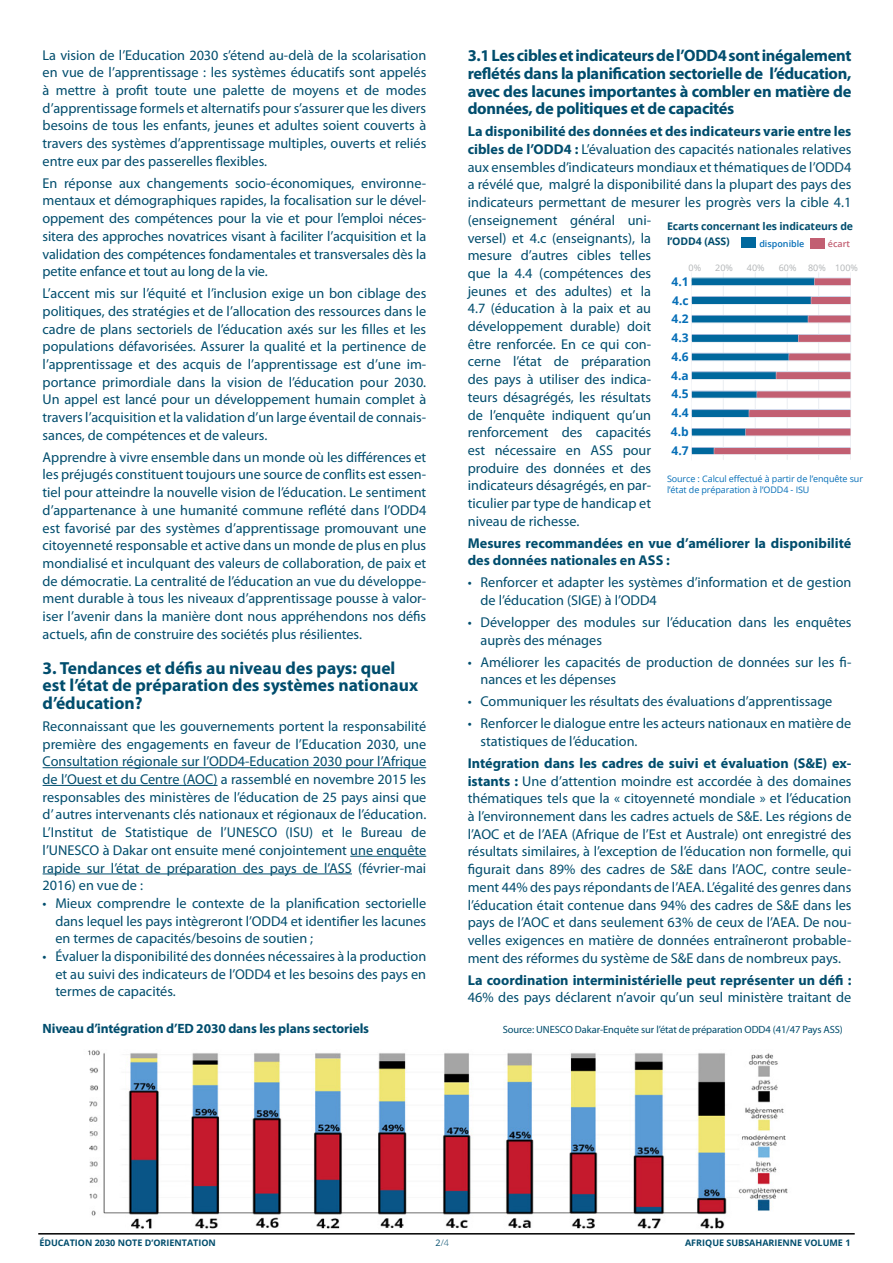
<style>
.page{position:relative;width:893px;height:1263px;background:#fff}
.page>*{position:absolute;margin:0;border:0;box-sizing:border-box;transform-origin:0 0}
.t1{font:700 17.55px/17.7px "Myriad Pro";color:#004d6d}
.t2{font:700 16.5px/17.7px "Myriad Pro";letter-spacing:-.02em;color:#004d6d;text-align:justify}
.t3{font:14.25px/17.7px "Myriad Pro";color:#004d6d;text-align:justify}
.t4{font:700 14.25px/17.7px "Myriad Pro";color:#004d6d}
.t5{font:700 13.5px "Myriad Pro";letter-spacing:-.01em;color:#004d6d}
.t6{font:700 12px/18.8px "Open Sans";color:#056eb7;text-align:justify}
.t7{font:10.5px "Myriad Pro";letter-spacing:-.01em;color:#004d6d}
.t8{font:700 10.5px/14.4px "Open Sans";letter-spacing:-.01em;color:#004d6d}
.t9{font:9px/10.8px "Open Sans";letter-spacing:-.01em;color:#056eb7}
.t10{font:700 9px "Open Sans";color:#004d6d}
.t11{font:9px "Open Sans";color:#b1b4b6}
.t12{font:600 9px "Open Sans";color:#056eb7}
.t13{font:600 9px "Open Sans";color:#c25f72}
.t14{font:300 9px "Open Sans";color:#004d6d}
.s1{font-weight:700}
.s2{font-weight:400}
</style>
<div class="page">
<img style="left:88px;top:1050px;width:700px;height:179px">
<hr style="left:43px;top:767px;width:383px;height:1px;background:#004d6d">
<hr style="left:43px;top:785px;width:175px;height:1px;background:#004d6d">
<hr style="left:350px;top:856px;width:76px;height:1px;background:#004d6d">
<hr style="left:43px;top:873px;width:309px;height:1px;background:#004d6d">
<hr style="left:38px;top:1233px;width:817px;height:1px;background:#000">
<div style="left:741px;top:237px;width:14px;height:11px;background:#00689d"></div>
<div style="left:811px;top:239px;width:14px;height:10px;background:#c25f72"></div>
<svg style="left:691px;top:272px;width:160px;height:188px"></svg>
<p class="t3" style="left:43px;top:46px;width:385px">La vision de l’Education 2030 s’étend au-delà de la scolarisation en vue de l’apprentissage : les systèmes éducatifs sont appelés à mettre à profit toute une palette de moyens et de modes d’apprentissage formels et alternatifs pour s’assurer que les divers besoins de tous les enfants, jeunes et adultes soient couverts à travers des systèmes d’apprentissage multiples, ouverts et reliés entre eux par des passerelles flexibles.</p>
<p class="t3" style="left:43px;top:174px;width:385px">En réponse aux changements socio-économiques, environne&shy;mentaux et démographiques rapides, la focalisation sur le dével&shy;oppement des compétences pour la vie et pour l’emploi néces&shy;sitera des approches novatrices visant à faciliter l’acquisition et la validation des compétences fondamentales et transversales dès la petite enfance et tout au long de la vie.</p>
<p class="t3" style="left:43px;top:284px;width:385px">L’accent mis sur l’équité et l’inclusion exige un bon ciblage des politiques, des stratégies et de l’allocation des ressources dans le cadre de plans sectoriels de l’éducation axés sur les filles et les populations défavorisées. Assurer la qualité et la pertinence de l’apprentissage et des acquis de l’apprentissage est d’une im&shy;portance primordiale dans la vision de l’éducation pour 2030.<br>Un appel est lancé pour un développement humain complet à travers l’acquisition et la validation d’un large éventail de connais&shy;sances, de compétences et de valeurs.</p>
<p class="t3" style="left:43px;top:448px;width:385px">Apprendre à vivre ensemble dans un monde où les différences et les préjugés constituent toujours une source de conflits est essen&shy;tiel pour atteindre la nouvelle vision de l’éducation. Le sentiment d’appartenance à une humanité commune reflété dans l’ODD4 est favorisé par des systèmes d’apprentissage promouvant une citoyenneté responsable et active dans un monde de plus en plus mondialisé et inculquant des valeurs de collaboration, de paix et de démocratie. La centralité de l’éducation an vue du développe&shy;ment durable à tous les niveaux d’apprentissage pousse à valor&shy;iser l’avenir dans la manière dont nous appréhendons nos défis actuels, afin de construire des sociétés plus résilientes.</p>
<p class="t1" style="left:43px;top:658px;width:377px">3. Tendances et défis au niveau des pays: quel est l’état de préparation des systèmes nationaux d’éducation?</p>
<p class="t3" style="left:43px;top:717px;width:385px">Reconnaissant que les gouvernements portent la responsabilité première des engagements en faveur de l’Education 2030, une Consultation régionale sur l’ODD4-Education 2030 pour l’Afrique de l’Ouest et du Centre (AOC) a rassemblé en novembre 2015 les responsables des ministères de l’éducation de 25 pays ainsi que d’ autres intervenants clés nationaux et régionaux de l’éducation.<br>L’Institut de Statistique de l’UNESCO (ISU) et le Bureau de l’UNESCO à Dakar ont ensuite mené conjointement une enquête rapide sur l’état de préparation des pays de l’ASS (février-mai 2016) en vue de :</p>
<p class="t3" style="left:55px;top:894px;width:372px;text-indent:-13px">• Mieux comprendre le contexte de la planification sectorielle dans lequel les pays intègreront l’ODD4 et identifier les lacunes en termes de capacités/besoins de soutien ;</p>
<p class="t3" style="left:55px;top:947px;width:372px;text-indent:-13px">• Évaluer la disponibilité des données nécessaires à la production et au suivi des indicateurs de l’ODD4 et les besoins des pays en termes de capacités.</p>
<p class="t2" style="left:468px;top:46px;width:385px">3.1 Les cibles et indicateurs de l’ODD4 sont inégalement reflétés dans la planification sectorielle de l’éducation, avec des lacunes importantes à combler en matière de données, de politiques et de capacités</p>
<p class="t3" style="left:468px;top:122px;width:385px;text-align:left"><span class="s1">La disponibilité des données et des indicateurs varie entre les cibles de l’ODD4 :</span> L’évaluation des capacités nationales relatives aux ensembles d’indicateurs mondiaux et thématiques de l’ODD4 a révélé que, malgré la disponibilité dans la plupart des pays des indicateurs permettant de mesurer les progrès vers la cible 4.1 (enseignement général uni-<br>versel) et 4.c (enseignants), la<br>mesure d’autres cibles telles<br>que la 4.4 (compétences des<br>jeunes et des adultes) et la<br>4.7 (éducation à la paix et au<br>développement durable) doit<br>être renforcée. En ce qui con-<br>cerne l’état de préparation<br>des pays à utiliser des indica-<br>teurs désagrégés, les résultats<br>de l’enquête indiquent qu’un<br>renforcement des capacités<br>est nécessaire en ASS pour<br>produire des données et des<br>indicateurs désagrégés, en par-<br>ticulier par type de handicap et<br>niveau de richesse.</p>
<p class="t4" style="left:468px;top:534px;width:385px">Mesures recommandées en vue d’améliorer la disponibilité des données nationales en ASS :</p>
<p class="t3" style="left:480px;top:573px;width:372px;text-indent:-13px">• Renforcer et adapter les systèmes d’information et de gestion de l’éducation (SIGE) à l’ODD4</p>
<p class="t3" style="left:480px;top:613px;width:372px;text-indent:-13px">• Développer des modules sur l’éducation dans les enquêtes auprès des ménages</p>
<p class="t3" style="left:480px;top:653px;width:372px;text-indent:-13px">• Améliorer les capacités de production de données sur les fi&shy;nances et les dépenses</p>
<p class="t3" style="left:468px;top:692px;width:366px">• Communiquer les résultats des évaluations d’apprentissage</p>
<p class="t3" style="left:480px;top:714px;width:372px;text-indent:-13px">• Renforcer le dialogue entre les acteurs nationaux en matière de statistiques de l’éducation.</p>
<p class="t3" style="left:468px;top:754px;width:385px"><span class="s1">Intégration dans les cadres de suivi et évaluation (S&amp;E) ex&shy;istants :</span> Une d’attention moindre est accordée à des domaines thématiques tels que la « citoyenneté mondiale » et l’éducation à l’environnement dans les cadres actuels de S&amp;E. Les régions de l’AOC et de l’AEA (Afrique de l’Est et Australe) ont enregistré des résultats similaires, à l’exception de l’éducation non formelle, qui figurait dans 89% des cadres de S&amp;E dans l’AOC, contre seule&shy;ment 44% des pays répondants de l’AEA. L’égalité des genres dans l’éducation était contenue dans 94% des cadres de S&amp;E dans les pays de l’AOC et dans seulement 63% de ceux de l’AEA. De nou&shy;velles exigences en matière de données entraîneront probable&shy;ment des réformes du système de S&amp;E dans de nombreux pays.</p>
<p class="t4" style="left:468px;top:970px;width:385px">La coordination interministérielle peut représenter un défi :</p>
<p class="t3" style="left:468px;top:988px;width:385px">46% des pays déclarent n’avoir qu’un seul ministère traitant de</p>
<p class="t8" style="left:667px;top:219px;width:188px">Ecarts concernant les indicateurs de l’ODD4 (ASS)</p>
<p class="t12" style="left:759px;top:238px;width:47px">disponible</p>
<p class="t13" style="left:828px;top:238px;width:24px">écart</p>
<p class="t11" style="left:689px;top:262px;width:14px">0%</p>
<p class="t11" style="left:715px;top:262px;width:19px">20%</p>
<p class="t11" style="left:747px;top:262px;width:19px">40%</p>
<p class="t11" style="left:779px;top:262px;width:19px">60%</p>
<p class="t11" style="left:808px;top:262px;width:51px">80% 100%</p>
<p class="t6" style="left:671px;top:272px;width:19px">4.1<br>4.c 4.2<br>4.3<br>4.6<br>4.a 4.5<br>4.4<br>4.b 4.7</p>
<p class="t9" style="left:667px;top:473px;width:198px">Source : Calcul effectué à partir de l’enquête sur l’état de préparation à l’ODD4 - ISU</p>
<p class="t5" style="left:43px;top:1020px;width:328px">Niveau d’intégration d’ED 2030 dans les plans sectoriels</p>
<p class="t7" style="left:503px;top:1023px;width:342px">Source: UNESCO Dakar-Enquête sur l’état de préparation ODD4 (41/47 Pays ASS)</p>
<p class="t10" style="left:39px;top:1237px;width:178px">ÉDUCATION 2030 NOTE D’ORIENTATION</p>
<p class="t14" style="left:436px;top:1237px;width:15px"><span class="s2">2</span>/4</p>
<p class="t10" style="left:685px;top:1237px;width:167px">AFRIQUE SUBSAHARIENNE VOLUME 1</p>
</div>
